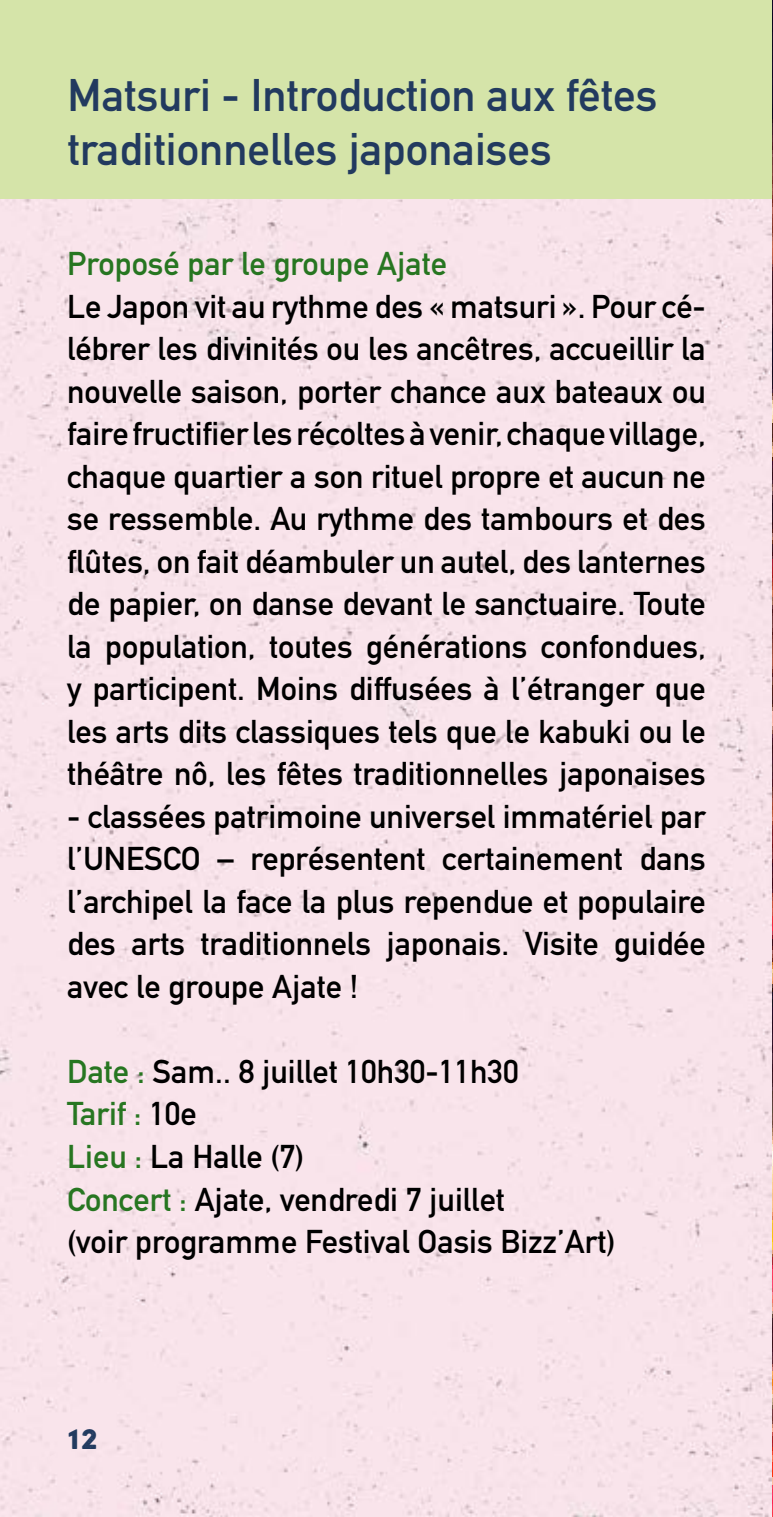
<style>
.page{position:relative;width:773px;height:1517px;background:#fff}
.page>*{position:absolute;margin:0;border:0;box-sizing:border-box;transform-origin:0 0}
.t1{font:700 45px/54px "DIN Alternate";color:#223a5f}
.t2{font:700 32.5px/42.5px "DIN Alternate";color:#000;text-align:justify}
.t3{font:700 32.5px "DIN Alternate";color:#277621}
.t4{font:30px "Sofia Rough Black One";color:#223a5f}
.s1{color:#277621}
</style>
<div class="page">
<div style="left:0;top:198px;width:772px;height:1319px;background:#f9e4eb"></div>
<div style="left:0;top:0;width:772px;height:198px;background:#d5e4a9"></div>
<img style="left:772px;top:0;width:1px;height:1517px">
<h1 class="t1" style="left:67px;top:66px;width:591px">Matsuri - Introduction aux fêtes traditionnelles japonaises</h1>
<p class="t3" style="left:67px;top:239px;width:381px">Proposé par le groupe Ajate</p>
<p class="t2" style="left:67px;top:283px;width:640px">Le Japon vit au rythme des « matsuri ». Pour cé&shy;lébrer les divinités ou les ancêtres, accueillir la nouvelle saison, porter chance aux bateaux ou faire fructifier les récoltes à venir, chaque village, chaque quartier a son rituel propre et aucun ne se ressemble. Au rythme des tambours et des flûtes, on fait déambuler un autel, des lanternes de papier, on danse devant le sanctuaire. Toute la population, toutes générations confondues, y participent. Moins diffusées à l’étranger que les arts dits classiques tels que le kabuki ou le théâtre nô, les fêtes traditionnelles japonaises</p>
<p class="t2" style="left:67px;top:793px;width:640px">- classées patrimoine universel immatériel par l’UNESCO – représentent certainement dans l’archipel la face la plus rependue et populaire des arts traditionnels japonais. Visite guidée avec le groupe Ajate !</p>
<p class="t2" style="left:67px;top:1048px;width:549px;text-align:left"><span class="s1">Date :</span> Sam.. 8 juillet 10h30-11h30<br><span class="s1">Tarif :</span> 10e<br><span class="s1">Lieu :</span> La Halle (7)<br><span class="s1">Concert :</span> Ajate, vendredi 7 juillet<br>(voir programme Festival Oasis Bizz’Art)</p>
<p class="t4" style="left:67px;top:1418px;width:33px">12</p>
</div>
